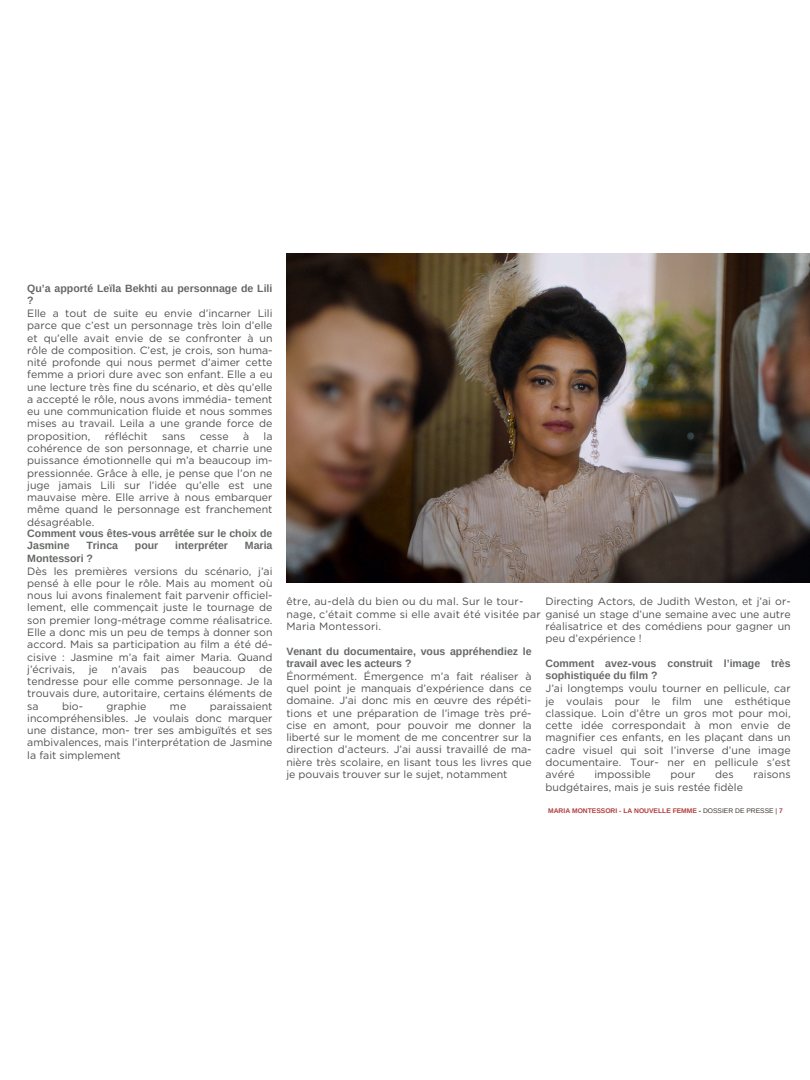
<style>
.page{position:relative;width:810px;height:1080px;background:#fff}
.page>*{position:absolute;margin:0;border:0;box-sizing:border-box;transform-origin:0 0}
.t1{font:10.56px/12.3px "Gotham";color:#4f4f4f}
.t2{font:10.56px/12.2px "Gotham";letter-spacing:.02em;color:#4f4f4f}
.t3{font:700 10.56px "Arimo";color:#656965}
.t4{font:700 6.75px "Arimo";color:#b13b3c}
.s1{font-family:"Arimo";font-weight:700;color:#656965}
.s2{color:#453b31}
.s3{font-weight:400;color:#453b31}
</style>
<div class="page">
<img style="left:286px;top:254px;width:524px;height:328px">
<h1 class="t1" style="left:27px;top:282px;width:247px"><span class="s1">Qu’a apporté Leïla Bekhti au personnage de Lili ?<br></span>Elle a tout de suite eu envie d’incarner Lili parce que c’est un personnage très loin d’elle et qu’elle avait envie de se confronter à un rôle de composition. C’est, je crois, son huma&shy;nité profonde qui nous permet d’aimer cette femme a priori dure avec son enfant. Elle a eu une lecture très fine du scénario, et dès qu’elle a accepté le rôle, nous avons immédia- tement eu une communication fluide et nous sommes mises au travail. Leila a une grande force de proposition,</h1>
<h1 class="t1" style="left:105px;top:430px;width:45px">réfléchit</h1>
<h1 class="t1" style="left:162px;top:430px;width:25px">sans</h1>
<h1 class="t1" style="left:200px;top:430px;width:31px">cesse</h1>
<h1 class="t1" style="left:243px;top:430px;width:8px">à</h1>
<h1 class="t1" style="left:27px;top:430px;width:247px;text-indent:236px">la cohérence de son personnage, et charrie une puissance émotionnelle qui m’a beaucoup im&shy;pressionnée. Grâce à elle, je pense que l’on ne juge jamais Lili sur l’idée qu’elle est une mauvaise mère. Elle arrive à nous embarquer même quand le personnage est franchement désagréable.<br><span class="s1">Comment vous êtes-vous arrêtée sur le choix de Jasmine</span></h1>
<h1 class="t3" style="left:86px;top:540px;width:33px">Trinca</h1>
<h1 class="t3" style="left:135px;top:540px;width:25px">pour</h1>
<h1 class="t3" style="left:175px;top:540px;width:54px">interpréter</h1>
<h1 class="t3" style="left:245px;top:540px;width:29px">Maria</h1>
<h1 class="t1" style="left:27px;top:552px;width:247px"><span class="s1">Montessori ?<br></span>Dès les premières versions du scénario, j’ai pensé à elle pour le rôle. Mais au moment où nous lui avons finalement fait parvenir officiel&shy;lement, elle commençait juste le tournage de son premier long-métrage comme réalisatrice.<br>Elle a donc mis un peu de temps à donner son accord. Mais sa participation au film a été dé&shy;cisive : Jasmine m’a fait aimer Maria. Quand j’écrivais,</h1>
<h1 class="t1" style="left:27px;top:663px;width:247px;text-align:justify;text-indent:232px">de tendresse pour elle comme personnage. Je la trouvais dure, autoritaire, certains éléments de sa</h1>
<h1 class="t1" style="left:89px;top:663px;width:11px">je</h1>
<h1 class="t1" style="left:112px;top:663px;width:37px">n’avais</h1>
<h1 class="t1" style="left:161px;top:663px;width:20px">pas</h1>
<h1 class="t1" style="left:193px;top:663px;width:54px">beaucoup</h1>
<h1 class="t1" style="left:62px;top:700px;width:22px">bio-</h1>
<h1 class="t1" style="left:107px;top:700px;width:42px">graphie</h1>
<h1 class="t1" style="left:170px;top:700px;width:18px">me</h1>
<h1 class="t1" style="left:27px;top:700px;width:247px;text-align:justify;text-indent:182px">paraissaient incompréhensibles. Je voulais donc marquer une distance, mon- trer ses ambiguïtés et ses ambivalences, mais l’interprétation de Jasmine la fait simplement</h1>
<h1 class="t2" style="left:286px;top:596px;width:256px">être, au-delà du bien ou du mal. Sur le tour&shy;nage, c’était comme si elle avait été visitée par<br>Maria Montessori.</h1>
<p class="t1" style="left:545px;top:596px;width:247px;text-align:justify">Directing Actors, de Judith Weston, et j’ai or&shy;ganisé un stage d’une semaine avec une autre réalisatrice et des comédiens pour gagner un peu d’expérience !</p>
<h1 class="t1" style="left:286px;top:645px;width:247px"><span class="s1">Venant du documentaire, vous appréhendiez le travail avec les acteurs ?<br></span>Énormément. Émergence m’a fait réaliser à quel point je manquais d’expérience dans ce domaine. J’ai donc mis en œuvre des répéti&shy;tions et une préparation de l’image très pré&shy;cise en amont, pour pouvoir me donner la liberté sur le moment de me concentrer sur la direction d’acteurs. J’ai aussi travaillé de ma&shy;nière très scolaire, en lisant tous les livres que je pouvais trouver sur le sujet, notamment</h1>
<h1 class="t1" style="left:545px;top:657px;width:247px"><span class="s1">Comment avez-vous construit l’image très sophistiquée du film ?<br></span>J’ai longtemps voulu tourner en pellicule, car je voulais pour le film une esthétique classique. Loin d’être un gros mot pour moi, cette idée correspondait à mon envie de magnifier ces enfants, en les plaçant dans un cadre visuel qui soit l’inverse d’une image documentaire. Tour- ner en pellicule s’est avéré</h1>
<h1 class="t1" style="left:594px;top:768px;width:58px">impossible</h1>
<h1 class="t1" style="left:671px;top:768px;width:26px">pour</h1>
<h1 class="t1" style="left:715px;top:768px;width:20px">des</h1>
<h1 class="t1" style="left:753px;top:768px;width:39px">raisons</h1>
<h1 class="t1" style="left:545px;top:781px;width:199px">budgétaires, mais je suis restée fidèle</h1>
<p class="t4" style="left:548px;top:807px;width:236px">MARIA MONTESSORI - LA NOUVELLE FEMME <span class="s2">-</span> <span class="s3">DOSSIER DE PRESSE |</span> 7</p>
</div>
